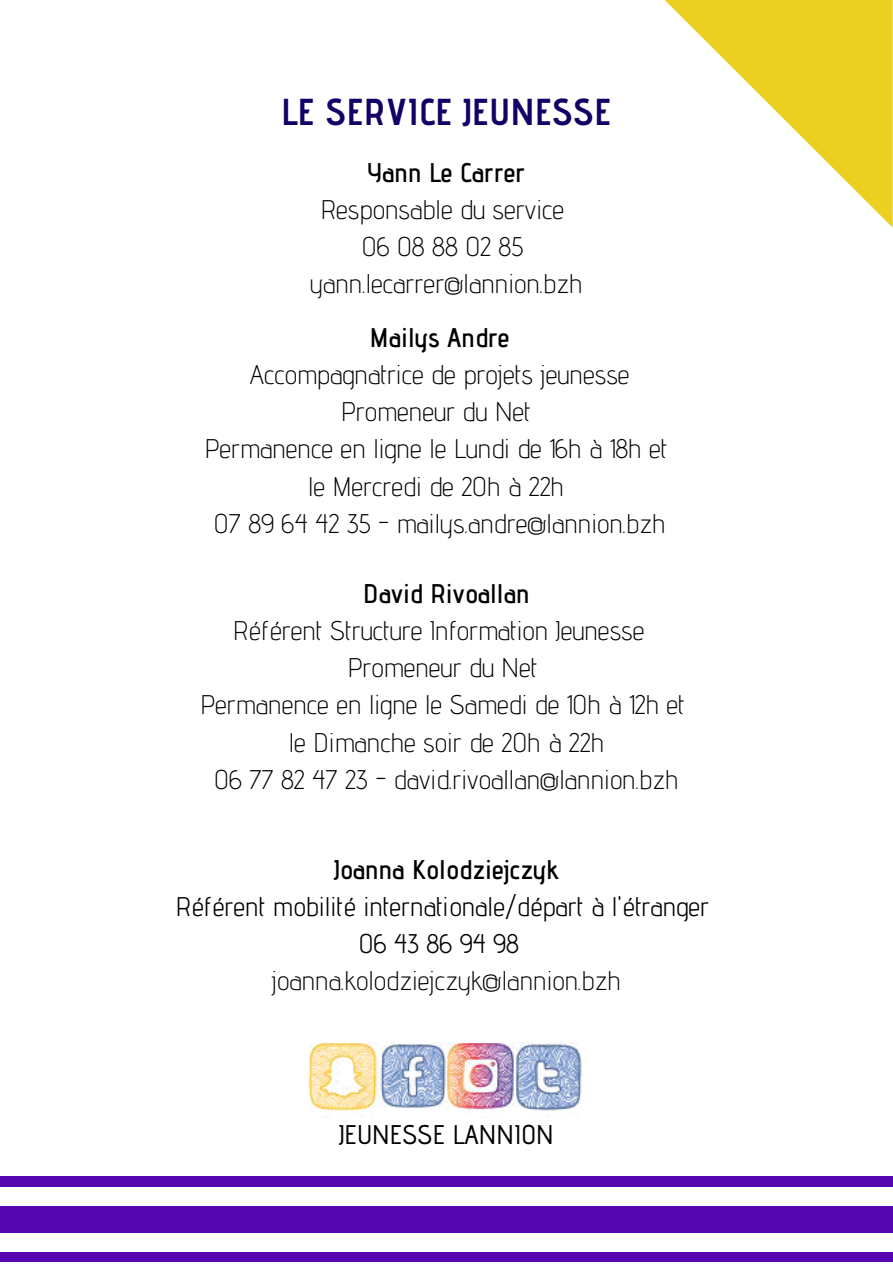
<style>
.page{position:relative;width:893px;height:1264px;background:#fff}
.page>*{position:absolute;margin:0;border:0;box-sizing:border-box;transform-origin:0 0}
.t1{font:700 37.5px "Advent Pro";color:#140066}
.t2{font:300 27px/37px "Advent Pro";color:#000;text-align:center}
.t3{font:27px/37px "Advent Pro";color:#000;text-align:center}
.t4{font:600 27px "Advent Pro";color:#000}
.t5{font:500 27px "Advent Pro";color:#000}
</style>
<div class="page">
<svg style="left:664px;top:0;width:228px;height:227px"></svg>
<div style="left:0;top:1176px;width:892px;height:10px;background:#5606af"></div>
<div style="left:0;top:1251px;width:892px;height:11px;background:#5606af"></div>
<div style="left:0;top:1206px;width:892px;height:26px;background:#5606af"></div>
<img style="left:308px;top:1042px;width:274px;height:75px">
<h1 class="t1" style="left:281px;top:89px;width:332px">LE SERVICE JEUNESSE</h1>
<p class="t4" style="left:367px;top:155px;width:159px">Yann Le Carrer</p>
<p class="t2" style="left:310px;top:190px;width:274px">Responsable du service<br>06 08 88 02 85 yann.lecarrer@lannion.bzh</p>
<p class="t4" style="left:370px;top:321px;width:141px">Mailys Andre</p>
<p class="t2" style="left:205px;top:356px;width:464px">Accompagnatrice de projets jeunesse<br>Promeneur du Net<br>Permanence en ligne le Lundi de 16h à 18h et le Mercredi de 20h à 22h<br>07 89 64 42 35 - mailys.andre@lannion.bzh</p>
<p class="t4" style="left:363px;top:577px;width:168px">David Rivoallan</p>
<p class="t2" style="left:200px;top:612px;width:485px">Référent Structure Information Jeunesse Promeneur du Net<br>Permanence en ligne le Samedi de 10h à 12h et le Dimanche soir de 20h à 22h<br>06 77 82 47 23 - david.rivoallan@lannion.bzh</p>
<p class="t4" style="left:334px;top:852px;width:227px">Joanna Kolodziejczyk</p>
<p class="t3" style="left:176px;top:887px;width:534px">Référent mobilité internationale/départ à l'étranger<br>06 43 86 94 98</p>
<p class="t2" style="left:272px;top:961px;width:350px">joanna.kolodziejczyk@lannion.bzh</p>
<p class="t5" style="left:339px;top:1117px;width:216px">JEUNESSE LANNION</p>
</div>
